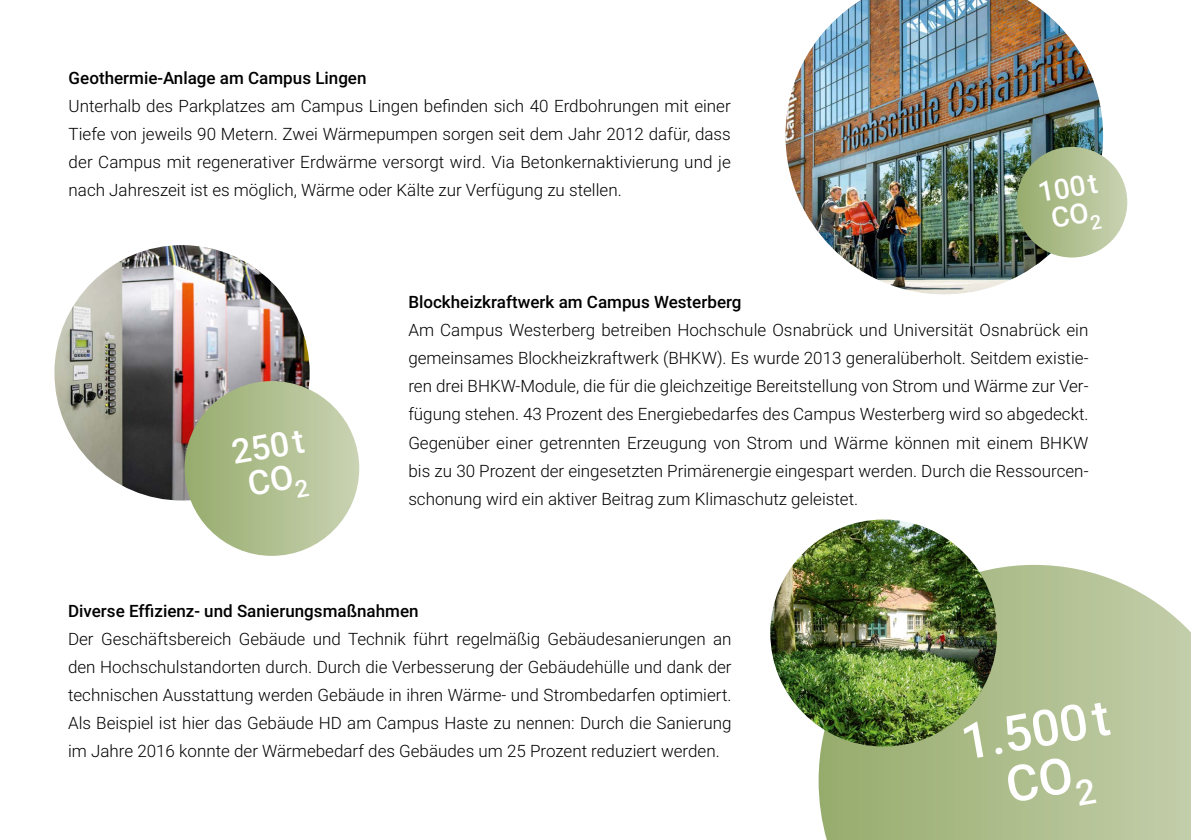
<style>
.page{position:relative;width:1191px;height:840px;background:#fff}
.page>*{position:absolute;margin:0;border:0;box-sizing:border-box;transform-origin:0 0}
.t1{font:500 50px/50px "Roboto";color:#fff;text-align:center}
.t2{font:500 34px/34px "Roboto";color:#fff;text-align:center}
.t3{font:500 28px/28px "Roboto";color:#fff;text-align:center}
.t4{font:300 17px/28px "Roboto";color:#000;text-align:justify}
.t5{font:500 17px "Roboto";color:#000}
</style>
<div class="page">
<img style="left:54px;top:245px;width:256px;height:255px;border-radius:128px">
<img style="left:785px;top:0;width:318px;height:294px">
<div style="left:185px;top:381px;width:174px;height:174px;background:linear-gradient(to right,#97ac6c,#c9d3b3);border-radius:87px"></div>
<svg style="left:818px;top:564px;width:373px;height:275px;background:#b4c396"></svg>
<div style="left:1016px;top:147px;width:111px;height:110px;background:linear-gradient(to right,#94aa6b,#cad3b3);border-radius:55px"></div>
<img style="left:770px;top:519px;width:227px;height:227px;border-radius:113px">
<p class="t5" style="left:69px;top:66px;width:299px">Geothermie-Anlage am Campus Lingen</p>
<p class="t4" style="left:69px;top:91px;width:663px">Unterhalb des Parkplatzes am Campus Lingen befinden sich 40 Erdbohrungen mit einer Tiefe von jeweils 90 Metern. Zwei Wärmepumpen sorgen seit dem Jahr 2012 dafür, dass der Campus mit regenerativer Erdwärme versorgt wird. Via Betonkernaktivierung und je nach Jahreszeit ist es möglich, Wärme oder Kälte zur Verfügung zu stellen.</p>
<h3 class="t3" style="left:1035px;top:178px;width:61px;rotate:-10deg">100 t<br>CO<sub>2</sub></h3>
<h2 class="t2" style="left:229px;top:434px;width:74px;rotate:-10deg">250 t<br>CO<sub>2</sub></h2>
<p class="t5" style="left:408px;top:290px;width:335px">Blockheizkraftwerk am Campus Westerberg</p>
<p class="t4" style="left:408px;top:315px;width:682px">Am Campus Westerberg betreiben Hochschule Osnabrück und Universität Osnabrück ein gemeinsames Blockheizkraftwerk (BHKW). Es wurde 2013 generalüberholt. Seitdem existie&shy;ren drei BHKW-Module, die für die gleichzeitige Bereitstellung von Strom und Wärme zur Ver&shy;fügung stehen. 43 Prozent des Energiebedarfes des Campus Westerberg wird so abgedeckt.<br>Gegenüber einer getrennten Erzeugung von Strom und Wärme können mit einem BHKW bis zu 30 Prozent der eingesetzten Primärenergie eingespart werden. Durch die Ressourcen&shy;schonung wird ein aktiver Beitrag zum Klimaschutz geleistet.</p>
<p class="t5" style="left:68px;top:598px;width:352px">Diverse Effizienz- und Sanierungsmaßnahmen</p>
<p class="t4" style="left:68px;top:623px;width:665px">Der Geschäftsbereich Gebäude und Technik führt regelmäßig Gebäudesanierungen an den Hochschulstandorten durch. Durch die Verbesserung der Gebäudehülle und dank der technischen Ausstattung werden Gebäude in ihren Wärme- und Strombedarfen optimiert.<br>Als Beispiel ist hier das Gebäude HD am Campus Haste zu nennen: Durch die Sanierung im Jahre 2016 konnte der Wärmebedarf des Gebäudes um 25 Prozent reduziert werden.</p>
<h1 class="t1" style="left:957px;top:715px;width:151px;rotate:-10deg">1.500 t<br>CO<sub>2</sub></h1>
</div>
